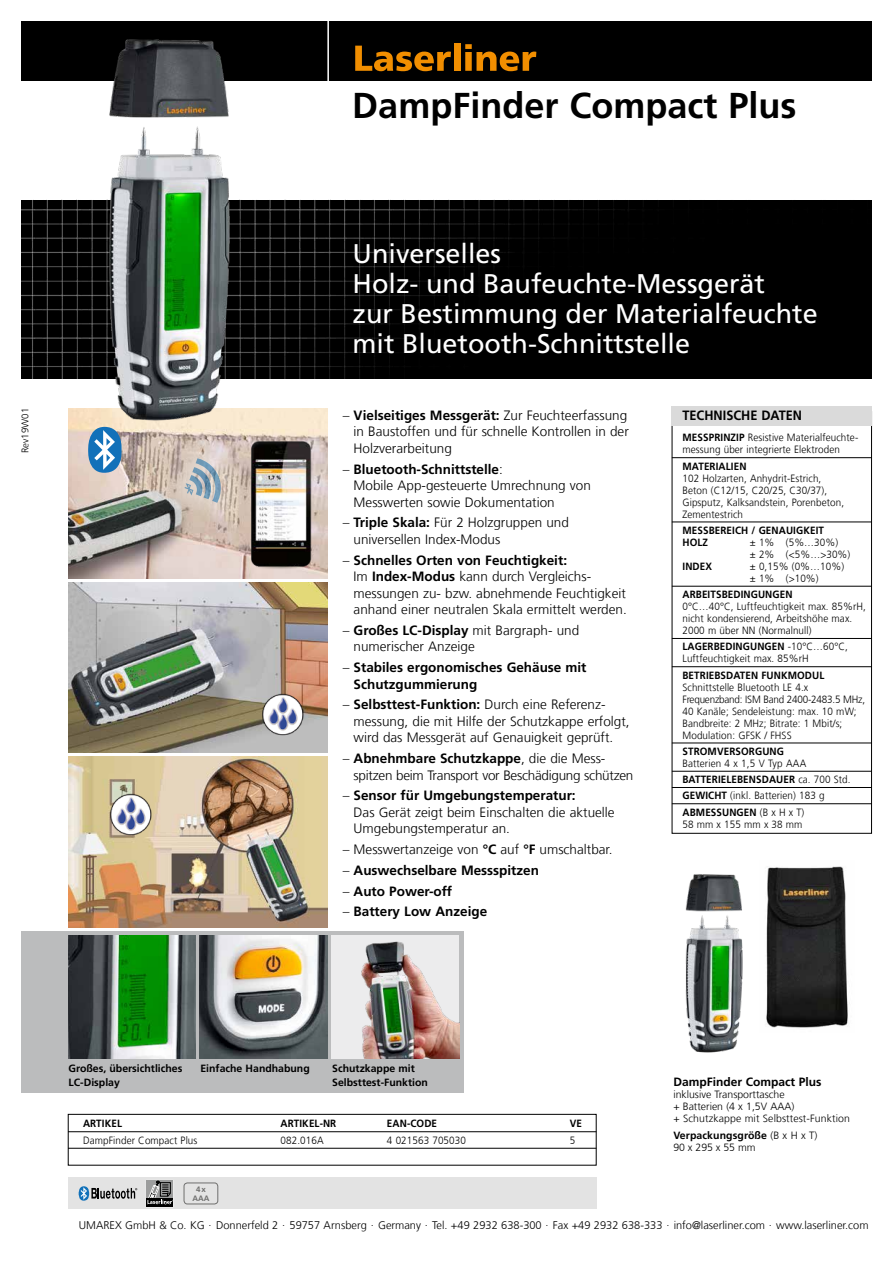
<style>
.page{position:relative;width:893px;height:1263px;background:#fff}
.page>*{position:absolute;margin:0;border:0;box-sizing:border-box;transform-origin:0 0}
.t1{font:700 36px "Frutiger LT Com";color:#000}
.t2{font:27px/30px "Frutiger LT Com";color:#fff}
.t3{font:300 13.5px/16.5px "Frutiger LT Com";color:#000}
.t4{font:700 13.5px/16.5px "Frutiger LT Com";color:#000}
.t5{font:300 13.5px/16.5px "Frutiger LT Com";letter-spacing:-.02em;color:#000}
.t6{font:700 13.5px "Frutiger LT Com";color:#000;scale:.94 1}
.t7{font:700 12px "Frutiger LT Com";color:#000}
.t8{font:300 11.1px "Frutiger LT Com";color:#000}
.t9{font:300 10.5px/12px "Frutiger LT Com";letter-spacing:.01em;color:#000;scale:.94 1}
.t10{font:700 10.5px/12px "Frutiger LT Com";letter-spacing:.01em;color:#000;scale:.94 1}
.t11{font:300 10.5px/12px "Frutiger LT Com";letter-spacing:.01em;color:#000}
.t12{font:700 10.5px/13.5px "Frutiger LT Com";letter-spacing:.01em;color:#000}
.t13{font:300 9.6px "Frutiger LT Com";color:#000}
.t14{font:700 7.8px/9px "Frutiger LT Com";color:#6f6f6e;text-align:center}
.s1{font-weight:700}
.s2{font-weight:300}
</style>
<div class="page">
<img style="left:766px;top:866px;width:82px;height:162px">
<div style="left:21px;top:931px;width:442px;height:162px;background:#bbbcbd"></div>
<img style="left:68px;top:935px;width:128px;height:124px">
<img style="left:21px;top:200px;width:851px;height:178px">
<img style="left:200px;top:935px;width:127px;height:124px">
<div style="left:332px;top:935px;width:127px;height:124px;background:#ececed"></div>
<img style="left:361px;top:941px;width:98px;height:118px">
<div style="left:21px;top:21px;width:851px;height:60px;background:#000"></div>
<hr style="left:327px;top:20px;width:2px;height:62px;background:#fff">
<svg style="left:355px;top:46px;width:96px;height:25px"></svg>
<div style="left:454px;top:44px;width:6px;height:27px;background:#f18e00"></div>
<svg style="left:465px;top:44px;width:71px;height:27px"></svg>
<div style="left:68px;top:1178px;width:528px;height:31px;background:#e3e3e3"></div>
<img style="left:68px;top:583px;width:259px;height:170px">
<img style="left:68px;top:757px;width:259px;height:170px">
<img style="left:68px;top:408px;width:259px;height:170px">
<img style="left:91px;top:39px;width:162px;height:402px">
<img style="left:685px;top:874px;width:58px;height:179px">
<img style="left:107px;top:790px;width:49px;height:48px">
<img style="left:259px;top:690px;width:48px;height:48px">
<img style="left:242px;top:437px;width:78px;height:136px">
<svg style="left:140px;top:418px;width:124px;height:130px;background:#beb3a9"></svg>
<svg style="left:87px;top:427px;width:37px;height:46px;background:#71a2c7"></svg>
<div style="left:184px;top:1183px;width:34px;height:21px;border:1px solid #6f6f6e;border-radius:3px"></div>
<svg style="left:79px;top:1186px;width:58px;height:14px"></svg>
<div style="left:145px;top:1179px;width:29px;height:29px;background:#000"></div>
<div style="left:146px;top:1180px;width:27px;height:18px;background:#9c9d9d"></div>
<svg style="left:147px;top:1199px;width:26px;height:6px"></svg>
<svg style="left:147px;top:1181px;width:25px;height:23px"></svg>
<div style="left:672px;top:411px;width:200px;height:422px;border:1px solid #000"></div>
<div style="left:672px;top:406px;width:200px;height:19px;background:#dadada"></div>
<hr style="left:672px;top:457px;width:200px;height:1px;background:#000">
<hr style="left:672px;top:522px;width:200px;height:1px;background:#000">
<hr style="left:672px;top:586px;width:200px;height:1px;background:#000">
<hr style="left:672px;top:638px;width:200px;height:1px;background:#000">
<hr style="left:672px;top:666px;width:200px;height:1px;background:#000">
<hr style="left:672px;top:743px;width:200px;height:1px;background:#000">
<hr style="left:672px;top:771px;width:200px;height:1px;background:#000">
<hr style="left:672px;top:787px;width:200px;height:1px;background:#000">
<hr style="left:672px;top:803px;width:200px;height:1px;background:#000">
<div style="left:68px;top:1114px;width:528px;height:51px;border:1px solid #000"></div>
<hr style="left:68px;top:1131px;width:528px;height:1px;background:#000">
<hr style="left:68px;top:1148px;width:528px;height:1px;background:#000">
<p class="t13" style="left:20px;top:453px;width:47px;rotate:-90deg">Rev19W01</p>
<h1 class="t1" style="left:352px;top:84px;width:446px">DampFinder Compact Plus</h1>
<h2 class="t2" style="left:353px;top:238px;width:467px">Universelles<br>Holz- und Baufeuchte-Messgerät<br>zur Bestimmung der Materialfeuchte mit Bluetooth-Schnittstelle</h2>
<p class="t3" style="left:354px;top:407px;width:277px;text-indent:-11px">– <span class="s1">Vielseitiges Messgerät:</span> Zur Feuchteerfassung in Baustoffen und für schnelle Kontrollen in der<br>Holzverarbeitung</p>
<p class="t3" style="left:354px;top:461px;width:239px;text-indent:-11px">– <span class="s1">Bluetooth-Schnittstelle</span>:<br>Mobile App-gesteuerte Umrechnung von<br>Messwerten sowie Dokumentation</p>
<p class="t3" style="left:354px;top:514px;width:217px;text-indent:-11px">– <span class="s1">Triple Skala:</span> Für 2 Holzgruppen und universellen Index-Modus</p>
<p class="t3" style="left:354px;top:552px;width:275px;text-indent:-11px">– <span class="s1">Schnelles Orten von Feuchtigkeit:<br></span>Im <span class="s1">Index-Modus</span> kann durch Vergleichs&shy;messungen zu- bzw. abnehmende Feuchtigkeit anhand einer neutralen Skala ermittelt werden.</p>
<p class="t3" style="left:354px;top:622px;width:227px;text-indent:-11px">– <span class="s1">Großes LC-Display</span> mit Bargraph- und numerischer Anzeige</p>
<p class="t4" style="left:354px;top:659px;width:234px;text-indent:-11px"><span class="s2">–</span> Stabiles ergonomisches Gehäuse mit<br>Schutzgummierung</p>
<p class="t3" style="left:354px;top:696px;width:278px;text-indent:-11px">– <span class="s1">Selbsttest-Funktion:</span> Durch eine Referenz&shy;messung, die mit Hilfe der Schutzkappe erfolgt, wird das Messgerät auf Genauigkeit geprüft.</p>
<p class="t5" style="left:354px;top:750px;width:281px;text-indent:-11px">– <span class="s1">Abnehmbare Schutzkappe</span>, die die Mess&shy;spitzen beim Transport vor Beschädigung schützen</p>
<p class="t3" style="left:354px;top:787px;width:263px;text-indent:-11px">– <span class="s1">Sensor für Umgebungstemperatur:<br></span>Das Gerät zeigt beim Einschalten die aktuelle<br>Umgebungstemperatur an.</p>
<p class="t3" style="left:343px;top:841px;width:271px">– Messwertanzeige von <span class="s1">°C</span> auf <span class="s1">°F</span> umschaltbar.</p>
<p class="t4" style="left:343px;top:862px;width:198px"><span class="s2">–</span> Auswechselbare Messspitzen</p>
<p class="t4" style="left:343px;top:883px;width:111px"><span class="s2">–</span> Auto Power-off</p>
<p class="t4" style="left:343px;top:903px;width:146px"><span class="s2">–</span> Battery Low Anzeige</p>
<p class="t6" style="left:682px;top:408px;width:129px">TECHNISCHE DATEN</p>
<p class="t9" style="left:682px;top:432px;width:188px"><span class="s1">MESSPRINZIP</span> Resistive Materialfeuchte&shy;messung über integrierte Elektroden</p>
<p class="t10" style="left:682px;top:460px;width:70px">MATERIALIEN</p>
<p class="t9" style="left:682px;top:472px;width:173px">102 Holzarten, Anhydrit-Estrich,<br>Beton (C12/15, C20/25, C30/37),<br>Gipsputz, Kalksandstein, Porenbeton,<br>Zementestrich</p>
<p class="t10" style="left:682px;top:524px;width:152px">MESSBEREICH / GENAUIGKEIT<br>HOLZ</p>
<p class="t9" style="left:750px;top:536px;width:108px">± 1% (5%…30%)<br>± 2% (&lt;5%…&gt;30%)</p>
<p class="t10" style="left:682px;top:560px;width:33px">INDEX</p>
<p class="t9" style="left:750px;top:560px;width:102px">± 0,15% (0%…10%) ± 1% (&gt;10%)</p>
<p class="t10" style="left:682px;top:588px;width:119px">ARBEITSBEDINGUNGEN</p>
<p class="t9" style="left:682px;top:600px;width:197px">0°C…40°C, Luftfeuchtigkeit max. 85%rH, nicht kondensierend, Arbeitshöhe max.<br>2000 m über NN (Normalnull)</p>
<p class="t9" style="left:682px;top:641px;width:177px"><span class="s1">LAGERBEDINGUNGEN</span> -10°C…60°C,<br>Luftfeuchtigkeit max. 85%rH</p>
<p class="t10" style="left:682px;top:669px;width:152px">BETRIEBSDATEN FUNKMODUL</p>
<p class="t9" style="left:682px;top:681px;width:196px">Schnittstelle Bluetooth LE 4.x Frequenzband: ISM Band 2400-2483.5 MHz, 40 Kanäle; Sendeleistung: max. 10 mW; Bandbreite: 2 MHz; Bitrate: 1 Mbit/s; Modulation: GFSK / FHSS</p>
<p class="t10" style="left:682px;top:745px;width:109px">STROMVERSORGUNG</p>
<p class="t9" style="left:682px;top:755px;width:180px;line-height:16.2px">Batterien 4 x 1,5 V Typ AAA<br><span class="s1">BATTERIELEBENSDAUER</span> ca. 700 Std.<br><span class="s1">GEWICHT</span> (inkl. Batterien) 183 g<br><span class="s1">ABMESSUNGEN</span> (B x H x T)</p>
<p class="t9" style="left:682px;top:818px;width:129px">58 mm x 155 mm x 38 mm</p>
<p class="t12" style="left:69px;top:1062px;width:115px">Großes, übersichtliches<br>LC-Display</p>
<p class="t12" style="left:332px;top:1062px;width:97px">Schutzkappe mit<br>Selbsttest-Funktion</p>
<p class="t12" style="left:200px;top:1062px;width:111px">Einfache Handhabung</p>
<p class="t10" style="left:83px;top:1118px;width:43px">ARTIKEL</p>
<p class="t10" style="left:281px;top:1118px;width:61px">ARTIKEL-NR</p>
<p class="t10" style="left:387px;top:1118px;width:55px">EAN-CODE</p>
<p class="t10" style="left:570px;top:1118px;width:14px">VE</p>
<p class="t9" style="left:83px;top:1134px;width:123px">DampFinder Compact Plus</p>
<p class="t9" style="left:281px;top:1134px;width:47px">082.016A</p>
<p class="t9" style="left:387px;top:1134px;width:86px">4 021563 705030</p>
<p class="t9" style="left:570px;top:1134px;width:7px">5</p>
<p class="t7" style="left:673px;top:1075px;width:150px">DampFinder Compact Plus</p>
<p class="t11" style="left:673px;top:1089px;width:178px">inklusive Transporttasche<br>+ Batterien (4 x 1,5V AAA)<br>+ Schutzkappe mit Selbsttest-Funktion</p>
<p class="t11" style="left:673px;top:1129px;width:146px"><span class="s1">Verpackungsgröße</span> (B x H x T)<br>90 x 295 x 55 mm</p>
<p class="t14" style="left:192px;top:1185px;width:19px">4x<br>AAA</p>
<p class="t8" style="left:79px;top:1218px;width:791px">UMAREX GmbH &amp; Co. KG . Donnerfeld 2 . 59757 Arnsberg . Germany . Tel. +49 2932 638-300 . Fax +49 2932 638-333 . info@laserliner.com . www.laserliner.com</p>
</div>
